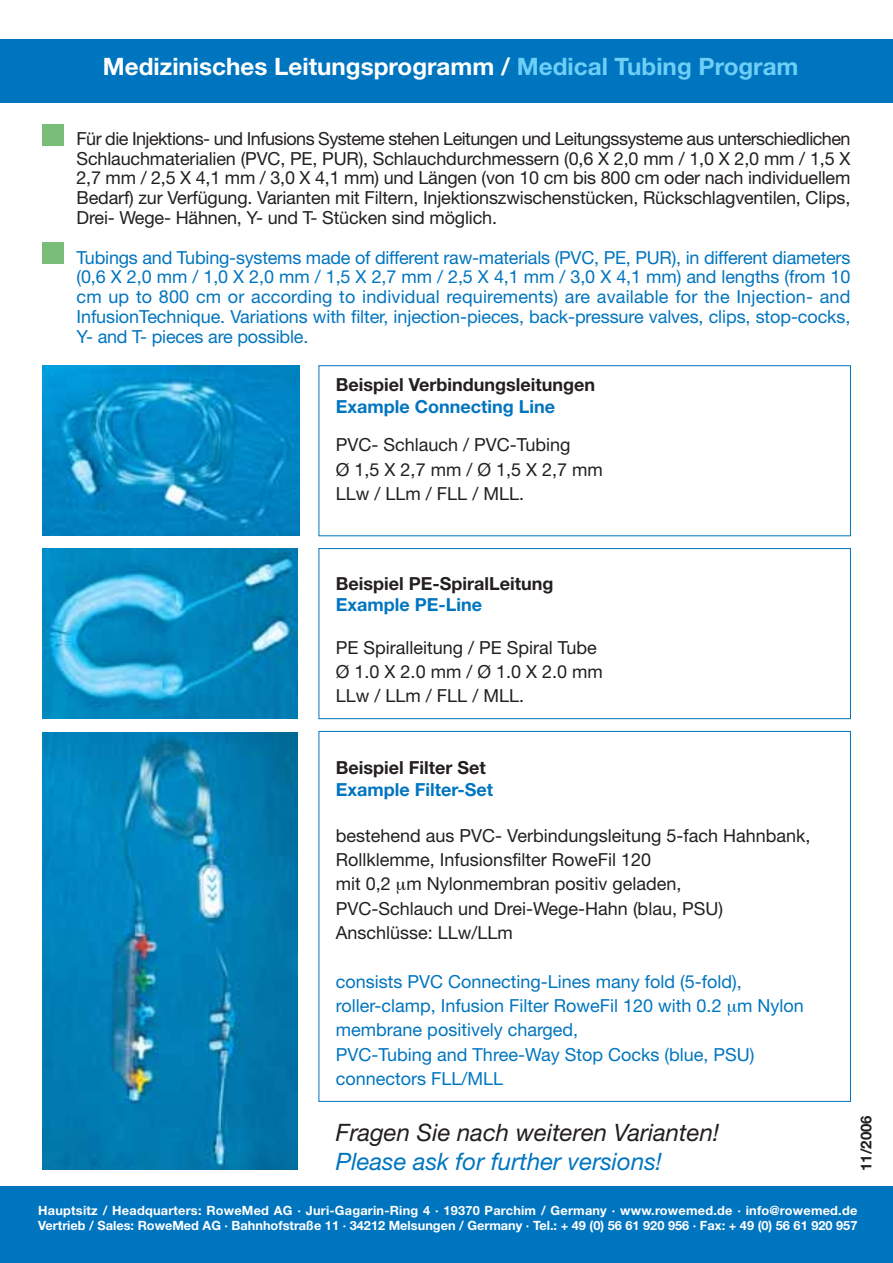
<style>
.page{position:relative;width:893px;height:1263px;background:#fff}
.page>*{position:absolute;margin:0;border:0;box-sizing:border-box;transform-origin:0 0}
.t1{font:700 24px "Helvetica Neue LT";color:#fff}
.t2{font:italic 24px "Helvetica Neue LT";color:#231f20}
.t3{font:italic 24px "Helvetica Neue LT";color:#0075bf}
.t4{font:18px/24.3px "Helvetica Neue LT";color:#231f20}
.t5{font:18px/19.8px "Helvetica Neue LT";color:#0075bf;text-align:justify}
.t6{font:700 18px "Helvetica Neue LT";color:#231f20}
.t7{font:700 18px "Helvetica Neue LT";color:#0075bf}
.t8{font:700 15px "Helvetica Neue LT";color:#231f20}
.t9{font:700 12.75px/14.7px "Helvetica Neue LT";letter-spacing:.01em;color:#fff}
.s1{color:#6dcff6}
</style>
<div class="page">
<div style="left:319px;top:731px;width:532px;height:370px;background:#fff;border:1px solid #0075bf"></div>
<div style="left:319px;top:548px;width:532px;height:171px;background:#fff;border:1px solid #0075bf"></div>
<div style="left:319px;top:365px;width:532px;height:171px;background:#fff;border:1px solid #0075bf"></div>
<div style="left:0;top:1186px;width:893px;height:77px;background:#0075bf"></div>
<div style="left:43px;top:124px;width:21px;height:22px;background:#78bd78"></div>
<div style="left:43px;top:242px;width:21px;height:21px;background:#78bd78"></div>
<div style="left:0;top:39px;width:893px;height:64px;background:#0075bf"></div>
<img style="left:43px;top:732px;width:255px;height:437px">
<img style="left:42px;top:548px;width:256px;height:171px">
<img style="left:43px;top:366px;width:256px;height:170px">
<h1 class="t1" style="left:103px;top:57px;width:697px">Medizinisches Leitungsprogramm / <span class="s1">Medical Tubing Program</span></h1>
<p class="t4" style="left:77px;top:130px;width:775px;line-height:19.8px;text-align:justify">Für die Injektions- und Infusions Systeme stehen Leitungen und Leitungssysteme aus unterschiedlichen Schlauchmaterialien (PVC, PE, PUR), Schlauchdurchmessern (0,6 X 2,0 mm / 1,0 X 2,0 mm / 1,5 X 2,7 mm / 2,5 X 4,1 mm / 3,0 X 4,1 mm) und Längen (von 10 cm bis 800 cm oder nach individuellem Bedarf) zur Verfügung. Varianten mit Filtern, Injektionszwischenstücken, Rückschlagventilen, Clips, Drei- Wege- Hähnen, Y- und T- Stücken sind möglich.</p>
<p class="t5" style="left:77px;top:249px;width:775px">Tubings and Tubing-systems made of different raw-materials (PVC, PE, PUR), in different diameters (0,6 X 2,0 mm / 1,0 X 2,0 mm / 1,5 X 2,7 mm / 2,5 X 4,1 mm / 3,0 X 4,1 mm) and lengths (from 10 cm up to 800 cm or according to individual requirements) are available for the Injection- and InfusionTechnique. Variations with filter, injection-pieces, back-pressure valves, clips, stop-cocks, Y- and T- pieces are possible.</p>
<p class="t6" style="left:336px;top:378px;width:261px">Beispiel Verbindungsleitungen</p>
<p class="t7" style="left:336px;top:400px;width:221px">Example Connecting Line</p>
<p class="t4" style="left:336px;top:434px;width:268px">PVC- Schlauch / PVC-Tubing<br>Ø 1,5 X 2,7 mm / Ø 1,5 X 2,7 mm<br>LLw / LLm / FLL / MLL.</p>
<p class="t6" style="left:336px;top:577px;width:219px">Beispiel PE-SpiralLeitung</p>
<p class="t7" style="left:336px;top:599px;width:148px">Example PE-Line</p>
<p class="t4" style="left:336px;top:637px;width:268px">PE Spiralleitung / PE Spiral Tube<br>Ø 1.0 X 2.0 mm / Ø 1.0 X 2.0 mm<br>LLw / LLm / FLL / MLL.</p>
<p class="t6" style="left:336px;top:761px;width:151px">Beispiel Filter Set</p>
<p class="t7" style="left:336px;top:783px;width:159px">Example Filter-Set</p>
<p class="t4" style="left:336px;top:825px;width:476px">bestehend aus PVC- Verbindungsleitung 5-fach Hahnbank, Rollklemme, Infusionsfilter RoweFil 120<br>mit 0,2 m Nylonmembran positiv geladen,<br>PVC-Schlauch und Drei-Wege-Hahn (blau, PSU)<br>Anschlüsse: LLw/LLm</p>
<p class="t5" style="left:336px;top:971px;width:469px;line-height:24.3px;text-align:left">consists PVC Connecting-Lines many fold (5-fold), roller-clamp, Infusion Filter RoweFil 120 with 0.2 m Nylon membrane positively charged,<br>PVC-Tubing and Three-Way Stop Cocks (blue, PSU) connectors FLL/MLL</p>
<h1 class="t2" style="left:336px;top:1123px;width:385px">Fragen Sie nach weiteren Varianten!</h1>
<h1 class="t3" style="left:336px;top:1152px;width:328px">Please ask for further versions!</h1>
<p class="t8" style="left:861px;top:1171px;width:57px;rotate:-90deg">11/2006</p>
<p class="t9" style="left:38px;top:1205px;width:821px">Hauptsitz / Headquarters: RoweMed AG · Juri-Gagarin-Ring 4 · 19370 Parchim / Germany · www.rowemed.de · info@rowemed.de<br>Vertrieb / Sales: RoweMed AG · Bahnhofstraße 11 · 34212 Melsungen / Germany · Tel.: + 49 (0) 56 61 920 956 · Fax: + 49 (0) 56 61 920 957</p>
</div>
